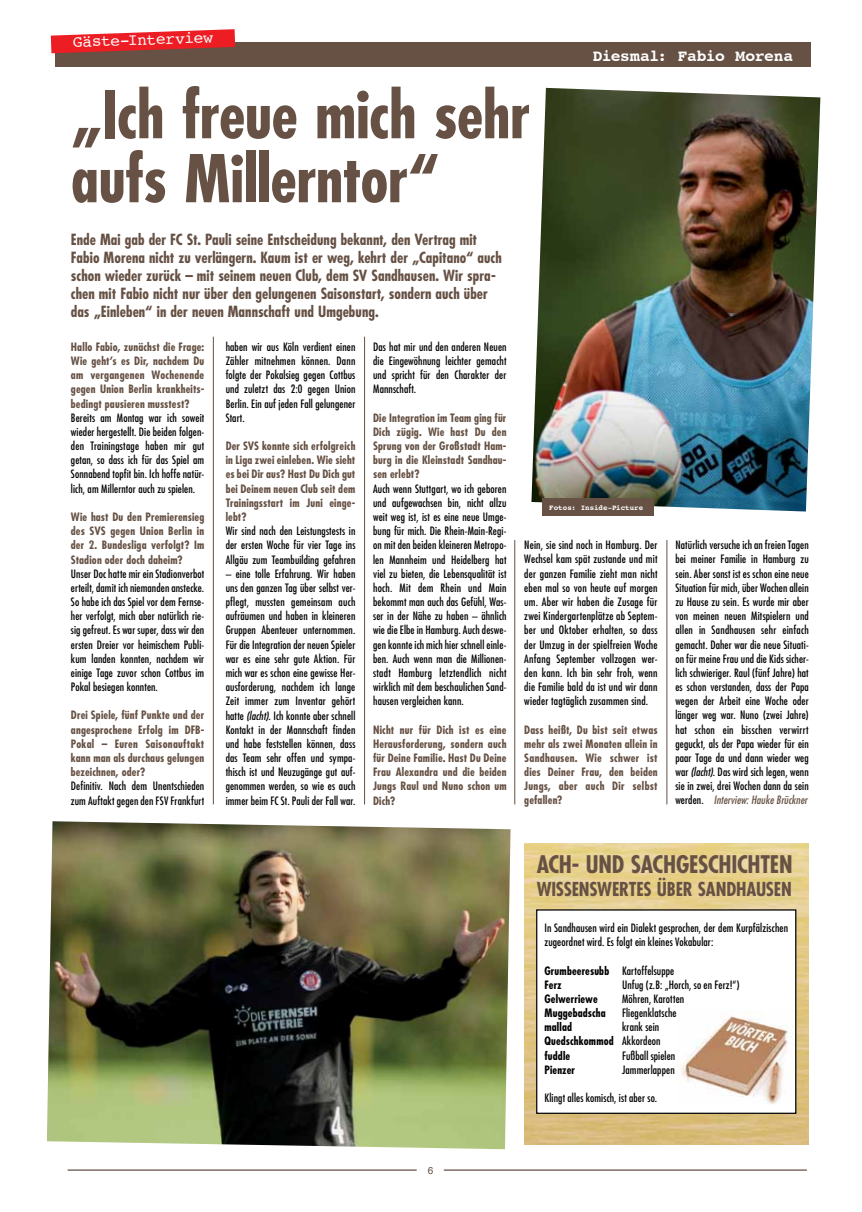
<style>
.page{position:relative;width:862px;height:1212px;background:#fff}
.page>*{position:absolute;margin:0;border:0;box-sizing:border-box;transform-origin:0 0}
.t1{font:700 condensed 64px/64px "Futura";letter-spacing:-.005em;color:#665144}
.t2{font:700 condensed 23.62px "Futura";letter-spacing:-.01em;color:#665144}
.t3{font:700 condensed 18.75px "Futura";letter-spacing:-.01em;color:#665144}
.t4{font:700 16.25px "Courier";letter-spacing:-.02em;color:#fff}
.t5{font:16.25px "Courier";color:#fff}
.t6{font:700 condensed 15px/18px "Futura";letter-spacing:.005em;color:#665144}
.t7{font:condensed 11.25px/14.1px "Futura";letter-spacing:.01em;color:#000;text-align:justify}
.t8{font:700 condensed 11.25px/14.1px "Futura";letter-spacing:.015em;color:#665144;text-align:justify}
.t9{font:700 condensed 11.25px/14.1px "Futura";letter-spacing:.015em;color:#000}
.t10{font:10px "Helvetica";color:#665144}
.t11{font:700 7.5px "Courier";letter-spacing:.005em;color:#fff}
.s1{font-style:italic}
.s2{font-style:italic;color:#665144}
.s3{font-weight:400}
</style>
<div class="page">
<hr style="left:443px;top:1169px;width:363px;height:2px;background:#665144">
<hr style="left:68px;top:1169px;width:348px;height:2px;background:#665144">
<div style="left:55px;top:43px;width:755px;height:24px;background:#665144"></div>
<svg style="left:51px;top:29px;width:184px;height:24px"></svg>
<hr style="left:213px;top:337px;width:1px;height:467px;background:#665144">
<hr style="left:364px;top:337px;width:1px;height:467px;background:#665144">
<hr style="left:514px;top:540px;width:1px;height:264px;background:#665144">
<hr style="left:666px;top:540px;width:1px;height:264px;background:#665144">
<img style="left:47px;top:821px;width:463px;height:328px">
<img style="left:531px;top:88px;width:288px;height:423px">
<div style="left:542px;top:498px;width:111px;height:18px;background:#665144"></div>
<img style="left:524px;top:844px;width:284px;height:300px">
<div style="left:536px;top:910px;width:259px;height:203px;background:#fff"></div>
<div style="left:536px;top:909px;width:260px;height:205px;border:1px solid #000"></div>
<img style="left:681px;top:1010px;width:121px;height:94px">
<h3 class="t5" style="left:72px;top:29px;width:142px;rotate:-2deg">Gäste-Interview</h3>
<h1 class="t1" style="left:71px;top:82px;width:460px">„Ich freue mich sehr aufs Millerntor“</h1>
<h3 class="t4" style="left:592px;top:43px;width:202px">Diesmal: Fabio Morena</h3>
<p class="t6" style="left:71px;top:230px;width:432px">Ende Mai gab der FC St. Pauli seine Entscheidung bekannt, den Vertrag mit Fabio Morena nicht zu verlängern. Kaum ist er weg, kehrt der „Capitano“ auch schon wieder zurück – mit seinem neuen Club, dem SV Sandhausen. Wir spra&shy;chen mit Fabio nicht nur über den gelungenen Saisonstart, sondern auch über das „Einleben“ in der neuen Mannschaft und Umgebung.</p>
<p class="t7" style="left:373px;top:339px;width:135px">Das hat mir und den anderen Neuen die Eingewöhnung leichter gemacht und spricht für den Charakter der Mannschaft.</p>
<p class="t8" style="left:373px;top:410px;width:135px">Die Integration im Team ging für Dich zügig. Wie hast Du den Sprung von der Großstadt Ham&shy;burg in die Kleinstadt Sandhau&shy;sen erlebt?</p>
<p class="t7" style="left:373px;top:481px;width:135px">Auch wenn Stuttgart, wo ich geboren und aufgewachsen bin, nicht allzu weit weg ist, ist es eine neue Umge&shy;bung für mich. Die Rhein-Main-Regi&shy;on mit den beiden kleineren Metropo&shy;len Mannheim und Heidelberg hat viel zu bieten, die Lebensqualität ist hoch. Mit dem Rhein und Main bekommt man auch das Gefühl, Was&shy;ser in der Nähe zu haben – ähnlich wie die Elbe in Hamburg. Auch deswe&shy;gen konnte ich mich hier schnell einle&shy;ben. Auch wenn man die Millionen&shy;stadt Hamburg letztendlich nicht wirklich mit dem beschaulichen Sand&shy;hausen vergleichen kann.</p>
<p class="t8" style="left:373px;top:722px;width:135px">Nicht nur für Dich ist es eine Herausforderung, sondern auch für Deine Familie. Hast Du Deine Frau Alexandra und die beiden Jungs Raul und Nuno schon um Dich?</p>
<p class="t7" style="left:225px;top:339px;width:131px">haben wir aus Köln verdient einen Zähler mitnehmen können. Dann folgte der Pokalsieg gegen Cottbus und zuletzt das 2:0 gegen Union Berlin. Ein auf jeden Fall gelungener Start.</p>
<p class="t8" style="left:225px;top:439px;width:131px">Der SVS konnte sich erfolgreich in Liga zwei einleben. Wie sieht es bei Dir aus? Hast Du Dich gut bei Deinem neuen Club seit dem Trainingsstart im Juni einge&shy;lebt?</p>
<p class="t7" style="left:225px;top:524px;width:131px">Wir sind nach den Leistungstests in der ersten Woche für vier Tage ins Allgäu zum Teambuilding gefahren</p>
<p class="t7" style="left:225px;top:566px;width:131px">– eine tolle Erfahrung. Wir haben uns den ganzen Tag über selbst ver&shy;pflegt, mussten gemeinsam auch aufräumen und haben in kleineren Gruppen Abenteuer unternommen.<br>Für die Integration der neuen Spieler war es eine sehr gute Aktion. Für mich war es schon eine gewisse Her&shy;ausforderung, nachdem ich lange Zeit immer zum Inventar gehört hatte <span class="s1">(lacht)</span>. Ich konnte aber schnell Kontakt in der Mannschaft finden und habe feststellen können, dass das Team sehr offen und sympa&shy;thisch ist und Neuzugänge gut auf&shy;genommen werden, so wie es auch immer beim FC St. Pauli der Fall war.</p>
<p class="t8" style="left:71px;top:339px;width:135px">Hallo Fabio, zunächst die Frage:<br>Wie geht’s es Dir, nachdem Du am vergangenen Wochenende gegen Union Berlin krankheits&shy;bedingt pausieren musstest?</p>
<p class="t7" style="left:71px;top:410px;width:135px">Bereits am Montag war ich soweit wieder hergestellt. Die beiden folgen&shy;den Trainingstage haben mir gut getan, so dass ich für das Spiel am Sonnabend topfit bin. Ich hoffe natür&shy;lich, am Millerntor auch zu spielen.</p>
<p class="t8" style="left:71px;top:510px;width:135px">Wie hast Du den Premierensieg des SVS gegen Union Berlin in der 2. Bundesliga verfolgt? Im Stadion oder doch daheim?</p>
<p class="t7" style="left:71px;top:566px;width:135px">Unser Doc hatte mir ein Stadionverbot erteilt, damit ich niemanden anstecke.<br>So habe ich das Spiel vor dem Fernse&shy;her verfolgt, mich aber natürlich rie&shy;sig gefreut. Es war super, dass wir den ersten Dreier vor heimischem Publi&shy;kum landen konnten, nachdem wir einige Tage zuvor schon Cottbus im Pokal besiegen konnten.</p>
<p class="t8" style="left:71px;top:708px;width:135px">Drei Spiele, fünf Punkte und der angesprochene Erfolg im DFB-Pokal – Euren Saisonauftakt kann man als durchaus gelungen bezeichnen, oder?</p>
<p class="t7" style="left:71px;top:779px;width:135px">Definitiv. Nach dem Unentschieden zum Auftakt gegen den FSV Frankfurt</p>
<p class="t11" style="left:549px;top:501px;width:95px">Fotos: Inside-Picture</p>
<p class="t7" style="left:524px;top:538px;width:135px">Nein, sie sind noch in Hamburg. Der Wechsel kam spät zustande und mit der ganzen Familie zieht man nicht eben mal so von heute auf morgen um. Aber wir haben die Zusage für zwei Kindergartenplätze ab Septem&shy;ber und Oktober erhalten, so dass der Umzug in der spielfreien Woche Anfang September vollzogen wer&shy;den kann. Ich bin sehr froh, wenn die Familie bald da ist und wir dann wieder tagtäglich zusammen sind.</p>
<p class="t8" style="left:524px;top:722px;width:135px">Dass heißt, Du bist seit etwas mehr als zwei Monaten allein in Sandhausen. Wie schwer ist dies Deiner Frau, den beiden Jungs, aber auch Dir selbst gefallen?</p>
<p class="t7" style="left:675px;top:538px;width:135px">Natürlich versuche ich an freien Tagen bei meiner Familie in Hamburg zu sein. Aber sonst ist es schon eine neue Situation für mich, über Wochen allein zu Hause zu sein. Es wurde mir aber von meinen neuen Mitspielern und allen in Sandhausen sehr einfach gemacht. Daher war die neue Situati&shy;on für meine Frau und die Kids sicher&shy;lich schwieriger. Raul (fünf Jahre) hat es schon verstanden, dass der Papa wegen der Arbeit eine Woche oder länger weg war. Nuno (zwei Jahre) hat schon ein bisschen verwirrt geguckt, als der Papa wieder für ein paar Tage da und dann wieder weg war <span class="s1">(lacht)</span>. Das wird sich legen, wenn sie in zwei, drei Wochen dann da sein werden. <span class="s2">Interview: Hauke Brückner</span></p>
<h2 class="t2" style="left:536px;top:849px;width:257px">ACH- UND SACHGESCHICHTEN</h2>
<h3 class="t3" style="left:536px;top:877px;width:256px">WISSENSWERTES ÜBER SANDHAUSEN</h3>
<p class="t7" style="left:544px;top:920px;width:245px">In Sandhausen wird ein Dialekt gesprochen, der dem Kurpfälzischen zugeordnet wird. Es folgt ein kleines Vokabular:</p>
<p class="t9" style="left:544px;top:963px;width:131px">Grumbeeresubb <span class="s3">Kartoffelsuppe<br></span>Ferz</p>
<p class="t7" style="left:621px;top:977px;width:119px">Unfug (z.B: „Horch, so en Ferz!“)</p>
<p class="t9" style="left:544px;top:991px;width:55px">Gelwerriewe</p>
<p class="t7" style="left:621px;top:991px;width:64px">Möhren, Karotten</p>
<p class="t9" style="left:544px;top:1006px;width:63px">Muggebadscha</p>
<p class="t7" style="left:621px;top:1005px;width:56px">Fliegenklatsche</p>
<p class="t9" style="left:544px;top:1020px;width:29px">mallad</p>
<p class="t9" style="left:544px;top:1020px;width:118px;text-align:justify;text-indent:78px"><span class="s3">krank sein </span>Quedschkommod <span class="s3">Akkordeon </span>fuddle</p>
<p class="t7" style="left:621px;top:1048px;width:55px">Fußball spielen</p>
<p class="t9" style="left:544px;top:1062px;width:32px">Pienzer</p>
<p class="t7" style="left:621px;top:1062px;width:54px">Jammerlappen</p>
<p class="t7" style="left:544px;top:1091px;width:114px">Klingt alles komisch, ist aber so.</p>
<p class="t10" style="left:427px;top:1162px;width:7px">6</p>
</div>
